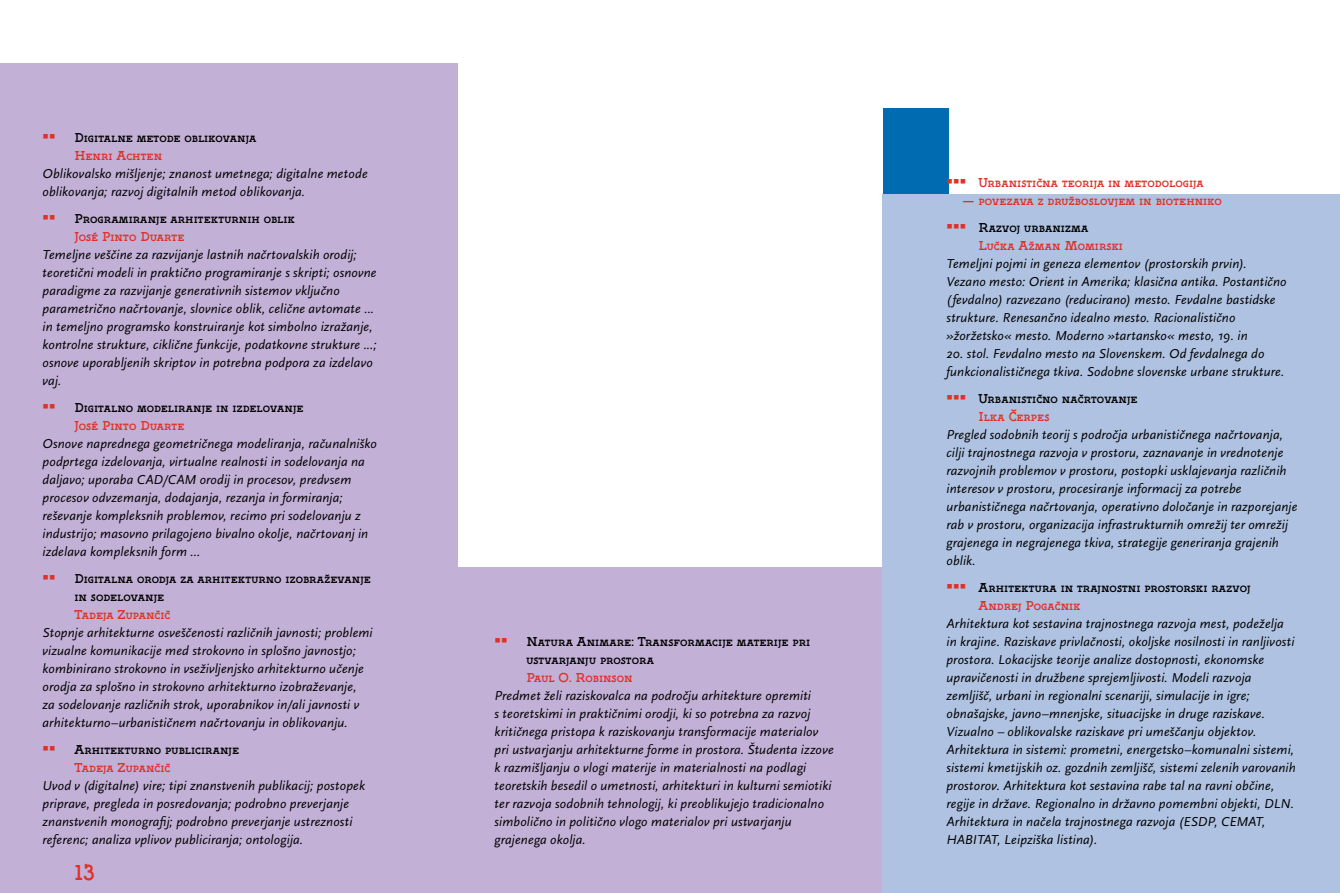
<style>
.page{position:relative;width:1340px;height:893px;background:#fff}
.page>*{position:absolute;margin:0;border:0;box-sizing:border-box;transform-origin:0 0}
.t1{font:22.5px "Arhe Beta ver 21 beta";color:#e03128}
.t2{font:italic 13.5px/18px "Scala Sans Pro";letter-spacing:.01em;color:#000}
.t3{font:13.5px/18px "Arhe Beta ver 21 beta";letter-spacing:.005em;color:#000}
.t4{font:13.5px/18px "Arhe Beta ver 21 beta";letter-spacing:.005em;color:#e03128}
.s1{font-size:19.5px;color:#e03128}
.s2{color:#e03128}
.s3{font-size:19.5px}
.s4{color:#000}
</style>
<div class="page">
<div style="left:0;top:63px;width:457px;height:164px;background:#c2b0d6"></div>
<div style="left:0;top:185px;width:457px;height:263px;background:#c2b0d6"></div>
<div style="left:0;top:374px;width:457px;height:245px;background:#c2b0d6"></div>
<div style="left:0;top:563px;width:457px;height:227px;background:#c2b0d6"></div>
<div style="left:0;top:716px;width:457px;height:177px;background:#c2b0d6"></div>
<div style="left:431px;top:567px;width:478px;height:182px;background:#c2b0d6"></div>
<div style="left:431px;top:626px;width:478px;height:267px;background:#c2b0d6"></div>
<div style="left:882px;top:108px;width:66px;height:147px;background:#006bb0"></div>
<div style="left:882px;top:194px;width:457px;height:245px;background:#afc2e1"></div>
<div style="left:882px;top:365px;width:457px;height:263px;background:#afc2e1"></div>
<div style="left:882px;top:554px;width:457px;height:339px;background:#afc2e1"></div>
<p class="t3" style="left:74px;top:128px;width:183px;text-indent:-32px"><span class="s1">••</span> Digitalne metode oblikovanja<br><span class="s2">Henri Achten</span></p>
<p class="t2" style="left:43px;top:164px;width:327px">Oblikovalsko mišljenje; znanost umetnega; digitalne metode oblikovanja; razvoj digitalnih metod oblikovanja.</p>
<p class="t3" style="left:74px;top:209px;width:222px;text-indent:-32px"><span class="s1">••</span> Programiranje arhitekturnih oblik<br><span class="s2">José Pinto Duarte</span></p>
<p class="t2" style="left:43px;top:245px;width:336px">Temeljne veščine za razvijanje lastnih načrtovalskih orodij; teoretični modeli in praktično programiranje s skripti; osnovne paradigme za razvijanje generativnih sistemov vključno parametrično načrtovanje, slovnice oblik, celične avtomate ... in temeljno programsko konstruiranje kot simbolno izražanje, kontrolne strukture, ciklične funkcije, podatkovne strukture ...; osnove uporabljenih skriptov in potrebna podpora za izdelavo vaj.</p>
<p class="t3" style="left:74px;top:398px;width:230px;text-indent:-32px"><span class="s1">••</span> Digitalno modeliranje in izdelovanje<br><span class="s2">José Pinto Duarte</span></p>
<p class="t2" style="left:43px;top:434px;width:336px">Osnove naprednega geometričnega modeliranja, računalniško podprtega izdelovanja, virtualne realnosti in sodelovanja na daljavo; uporaba CAD/CAM orodij in procesov, predvsem procesov odvzemanja, dodajanja, rezanja in formiranja; reševanje kompleksnih problemov, recimo pri sodelovanju z industrijo; masovno prilagojeno bivalno okolje, načrtovanj in izdelava kompleksnih form ...</p>
<p class="t3" style="left:74px;top:569px;width:298px;text-indent:-32px"><span class="s1">••</span> Digitalna orodja za arhitekturno izobraževanje in sodelovanje</p>
<p class="t4" style="left:74px;top:605px;width:97px">Tadeja Zupančič</p>
<p class="t2" style="left:43px;top:623px;width:332px">Stopnje arhitekturne osveščenosti različnih javnosti; problemi vizualne komunikacije med strokovno in splošno javnostjo; kombinirano strokovno in vseživljenjsko arhitekturno učenje orodja za splošno in strokovno arhitekturno izobraževanje,<br>za sodelovanje različnih strok, uporabnikov in/ali javnosti v arhitekturno–urbanističnem načrtovanju in oblikovanju.</p>
<p class="t3" style="left:74px;top:740px;width:166px;text-indent:-32px"><span class="s1">••</span> Arhitekturno publiciranje<br><span class="s2">Tadeja Zupančič</span></p>
<p class="t2" style="left:43px;top:776px;width:324px">Uvod v (digitalne) vire; tipi znanstvenih publikacij; postopek priprave, pregleda in posredovanja; podrobno preverjanje znanstvenih monografij; podrobno preverjanje ustreznosti referenc; analiza vplivov publiciranja; ontologija.</p>
<h1 class="t1" style="left:74px;top:859px;width:22px">13</h1>
<p class="t3" style="left:526px;top:632px;width:285px;text-indent:-32px"><span class="s1">••</span> Natura Animare: Transformacije materije pri ustvarjanju prostora</p>
<p class="t4" style="left:526px;top:668px;width:108px">Paul O. Robinson</p>
<p class="t2" style="left:494px;top:686px;width:341px">Predmet želi raziskovalca na področju arhitekture opremiti<br>s teoretskimi in praktičnimi orodji, ki so potrebna za razvoj kritičnega pristopa k raziskovanju transformacije materialov pri ustvarjanju arhitekturne forme in prostora. Študenta izzove k razmišljanju o vlogi materije in materialnosti na podlagi teoretskih besedil o umetnosti, arhitekturi in kulturni semiotiki ter razvoja sodobnih tehnologij, ki preoblikujejo tradicionalno simbolično in politično vlogo materialov pri ustvarjanju grajenega okolja.</p>
<p class="t4" style="left:946px;top:173px;width:259px"><span class="s3">•••</span> Urbanistična teorija in metodologija</p>
<p class="t4" style="left:962px;top:191px;width:260px">— povezava z družboslovjem in biotehniko</p>
<p class="t4" style="left:978px;top:218px;width:146px;text-indent:-32px"><span class="s3">•••</span> <span class="s4">Razvoj urbanizma<br></span>Lučka Ažman Momirski</p>
<p class="t2" style="left:946px;top:254px;width:342px">Temeljni pojmi in geneza elementov (prostorskih prvin).<br>Vezano mesto: Orient in Amerika; klasična antika. Postantično (fevdalno) razvezano (reducirano) mesto. Fevdalne bastidske strukture. Renesančno idealno mesto. Racionalistično »žoržetsko« mesto. Moderno »tartansko« mesto, 19. in</p>
<p class="t2" style="left:946px;top:344px;width:339px">20. stol. Fevdalno mesto na Slovenskem. Od fevdalnega do funkcionalističnega tkiva. Sodobne slovenske urbane strukture.</p>
<p class="t3" style="left:978px;top:389px;width:161px;text-indent:-32px"><span class="s1">•••</span> Urbanistično načrtovanje<br><span class="s2">Ilka Čerpes</span></p>
<p class="t2" style="left:946px;top:425px;width:352px">Pregled sodobnih teorij s področja urbanističnega načrtovanja, cilji trajnostnega razvoja v prostoru, zaznavanje in vrednotenje razvojnih problemov v prostoru, postopki usklajevanja različnih interesov v prostoru, procesiranje informacij za potrebe urbanističnega načrtovanja, operativno določanje in razporejanje rab v prostoru, organizacija infrastrukturnih omrežij ter omrežij grajenega in negrajenega tkiva, strategije generiranja grajenih oblik.</p>
<p class="t3" style="left:978px;top:578px;width:273px;text-indent:-32px"><span class="s1">•••</span> Arhitektura in trajnostni prostorski razvoj<br><span class="s2">Andrej Pogačnik</span></p>
<p class="t2" style="left:946px;top:614px;width:350px">Arhitektura kot sestavina trajnostnega razvoja mest, podeželja in krajine. Raziskave privlačnosti, okoljske nosilnosti in ranljivosti prostora. Lokacijske teorije analize dostopnosti, ekonomske upravičenosti in družbene sprejemljivosti. Modeli razvoja zemljišč, urbani in regionalni scenariji, simulacije in igre; obnašajske, javno–mnenjske, situacijske in druge raziskave.<br>Vizualno – oblikovalske raziskave pri umeščanju objektov.<br>Arhitektura in sistemi: prometni, energetsko–komunalni sistemi, sistemi kmetijskih oz. gozdnih zemljišč, sistemi zelenih varovanih prostorov. Arhitektura kot sestavina rabe tal na ravni občine, regije in države. Regionalno in državno pomembni objekti, DLN.<br>Arhitektura in načela trajnostnega razvoja (ESDP, CEMAT, HABITAT, Leipziška listina).</p>
</div>
